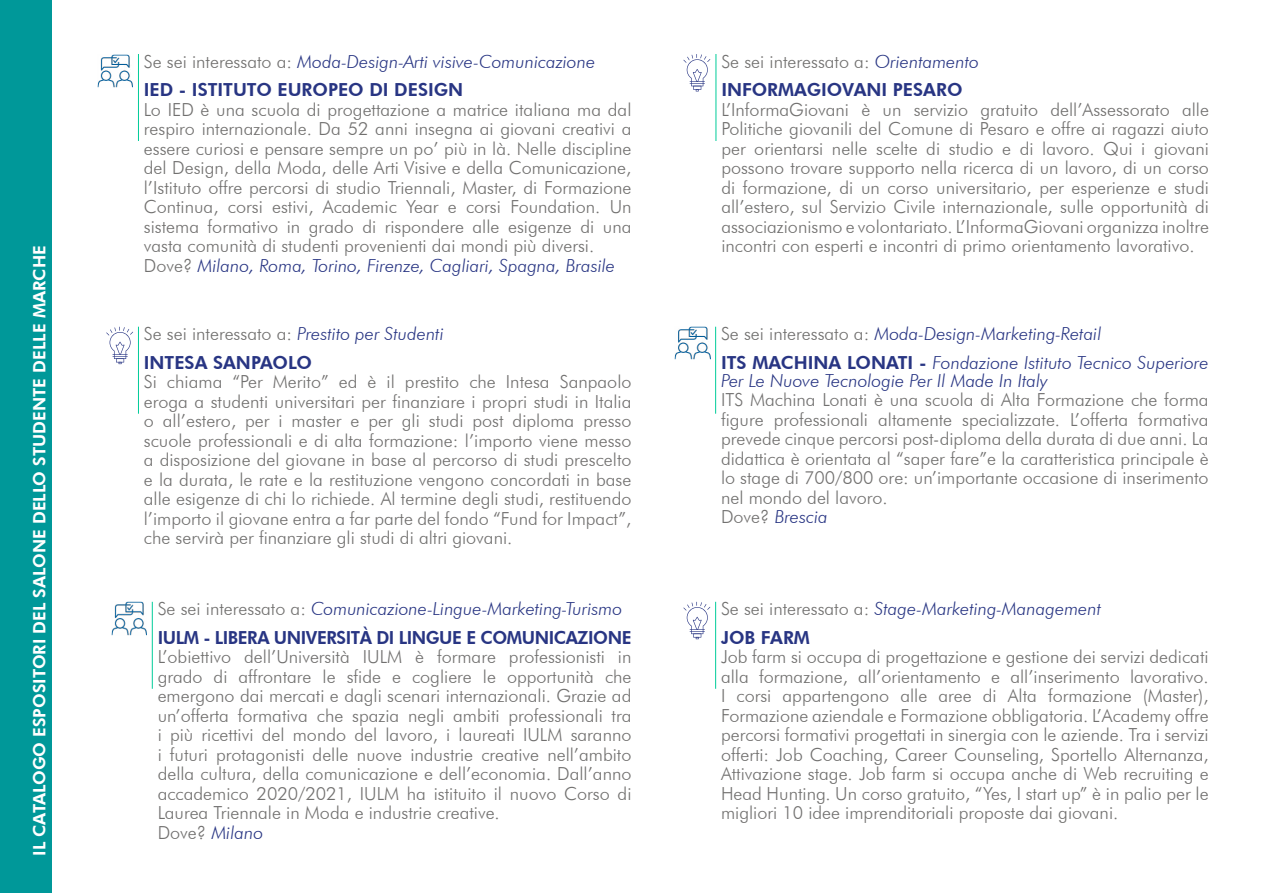
<style>
.page{position:relative;width:1263px;height:893px;background:#fff}
.page>*{position:absolute;margin:0;border:0;box-sizing:border-box;transform-origin:0 0}
.t1{font:300 18px/19.5px "Futura BT";color:#71706f;text-align:justify}
.t2{font:italic 300 18px/28.5px "Futura BT";color:#283583}
.t3{font:800 18px/28.5px "Futura BT";letter-spacing:-.025em;color:#283583;scale:.96 1}
.t4{font:800 18px/28.5px "Futura BT";color:#283583}
.t5{font:800 17.1px "Futura BT";color:#fff}
.s1{font-style:normal;color:#71706f}
.s2{font-weight:800;font-style:normal}
.s3{font-style:italic;color:#283583}
.s4{font-weight:300;color:#71706f}
.s5{font-weight:300;font-style:italic}
</style>
<div class="page">
<hr style="left:138px;top:327px;width:1px;height:87px;background:#0c9">
<svg style="left:106px;top:327px;width:27px;height:37px"></svg>
<hr style="left:715px;top:327px;width:1px;height:87px;background:#0c9">
<img style="left:675px;top:327px;width:35px;height:33px">
<hr style="left:152px;top:602px;width:1px;height:87px;background:#0c9">
<img style="left:112px;top:602px;width:35px;height:33px">
<hr style="left:715px;top:602px;width:1px;height:87px;background:#0c9">
<svg style="left:683px;top:602px;width:27px;height:37px"></svg>
<div style="left:0;top:0;width:51px;height:893px;background:#009899"></div>
<hr style="left:138px;top:54px;width:1px;height:87px;background:#0c9">
<img style="left:98px;top:54px;width:35px;height:33px">
<hr style="left:715px;top:54px;width:1px;height:87px;background:#0c9">
<svg style="left:683px;top:54px;width:27px;height:37px"></svg>
<p class="t5" style="left:29px;top:856px;width:612px;rotate:-90deg">IL CATALOGO ESPOSITORI DEL SALONE DELLO STUDENTE DELLE MARCHE</p>
<p class="t2" style="left:144px;top:47px;width:453px"><span class="s1">Se sei interessato a:</span> Moda-Design-Arti visive-Comunicazione<br><span class="s2">IED - ISTITUTO EUROPEO DI DESIGN</span></p>
<p class="t1" style="left:144px;top:99px;width:489px;text-align:left">Lo IED è una scuola di progettazione a matrice italiana ma dal respiro internazionale. Da 52 anni insegna ai giovani creativi a essere curiosi e pensare sempre un po’ più in là. Nelle discipline del Design, della Moda, delle Arti Visive e della Comunicazione, l’Istituto offre percorsi di studio Triennali, Master, di Formazione Continua, corsi estivi, Academic Year e corsi Foundation. Un sistema formativo in grado di rispondere alle esigenze di una vasta comunità di studenti provenienti dai mondi più diversi.<br>Dove? <span class="s3">Milano, Roma, Torino, Firenze, Cagliari, Spagna, Brasile</span></p>
<p class="t2" style="left:144px;top:320px;width:301px"><span class="s1">Se sei interessato a:</span> Prestito per Studenti<br><span class="s2">INTESA SANPAOLO</span></p>
<p class="t1" style="left:144px;top:372px;width:489px">Si chiama “Per Merito” ed è il prestito che Intesa Sanpaolo eroga a studenti universitari per finanziare i propri studi in Italia o all’estero, per i master e per gli studi post diploma presso scuole professionali e di alta formazione: l’importo viene messo a disposizione del giovane in base al percorso di studi prescelto e la durata, le rate e la restituzione vengono concordati in base alle esigenze di chi lo richiede. Al termine degli studi, restituendo l’importo il giovane entra a far parte del fondo “Fund for Impact”, che servirà per finanziare gli studi di altri giovani.</p>
<p class="t3" style="left:158px;top:595px;width:495px"><span class="s4">Se sei interessato a:</span> <span class="s5">Comunicazione-Lingue-Marketing-Turismo<br></span>IULM - LIBERA UNIVERSITÀ DI LINGUE E COMUNICAZIONE</p>
<p class="t1" style="left:158px;top:647px;width:475px;text-align:left">L’obiettivo dell’Università IULM è formare professionisti in grado di affrontare le sfide e cogliere le opportunità che emergono dai mercati e dagli scenari internazionali. Grazie ad un’offerta formativa che spazia negli ambiti professionali tra i più ricettivi del mondo del lavoro, i laureati IULM saranno i futuri protagonisti delle nuove industrie creative nell’ambito della cultura, della comunicazione e dell’economia. Dall’anno accademico 2020/2021, IULM ha istituito il nuovo Corso di Laurea Triennale in Moda e industrie creative.<br>Dove? <span class="s3">Milano</span></p>
<p class="t4" style="left:721px;top:47px;width:259px"><span class="s4">Se sei interessato a:</span> <span class="s5">Orientamento<br></span>INFORMAGIOVANI PESARO</p>
<p class="t1" style="left:721px;top:99px;width:489px">L’InformaGiovani è un servizio gratuito dell’Assessorato alle Politiche giovanili del Comune di Pesaro e offre ai ragazzi aiuto per orientarsi nelle scelte di studio e di lavoro. Qui i giovani possono trovare supporto nella ricerca di un lavoro, di un corso di formazione, di un corso universitario, per esperienze e studi all’estero, sul Servizio Civile internazionale, sulle opportunità di associazionismo e volontariato. L’InformaGiovani organizza inoltre incontri con esperti e incontri di primo orientamento lavorativo.</p>
<p class="t2" style="left:721px;top:320px;width:489px"><span class="s1">Se sei interessato a:</span> Moda-Design-Marketing-Retail<br><span class="s2">ITS MACHINA LONATI -</span> Fondazione Istituto Tecnico Superiore</p>
<p class="t2" style="left:721px;top:366px;width:329px">Per Le Nuove Tecnologie Per Il Made In Italy</p>
<p class="t1" style="left:721px;top:390px;width:489px;text-align:left">ITS Machina Lonati è una scuola di Alta Formazione che forma figure professionali altamente specializzate. L’offerta formativa prevede cinque percorsi post-diploma della durata di due anni. La didattica è orientata al “saper fare”e la caratteristica principale è lo stage di 700/800 ore: un’importante occasione di inserimento nel mondo del lavoro.<br>Dove? <span class="s3">Brescia</span></p>
<p class="t2" style="left:721px;top:595px;width:382px"><span class="s1">Se sei interessato a:</span> Stage-Marketing-Management<br><span class="s2">JOB FARM</span></p>
<p class="t1" style="left:721px;top:647px;width:489px">Job farm si occupa di progettazione e gestione dei servizi dedicati alla formazione, all’orientamento e all’inserimento lavorativo.<br>I corsi appartengono alle aree di Alta formazione (Master), Formazione aziendale e Formazione obbligatoria. L’Academy offre percorsi formativi progettati in sinergia con le aziende. Tra i servizi offerti: Job Coaching, Career Counseling, Sportello Alternanza, Attivazione stage. Job farm si occupa anche di Web recruiting e Head Hunting. Un corso gratuito, “Yes, I start up” è in palio per le migliori 10 idee imprenditoriali proposte dai giovani.</p>
</div>
